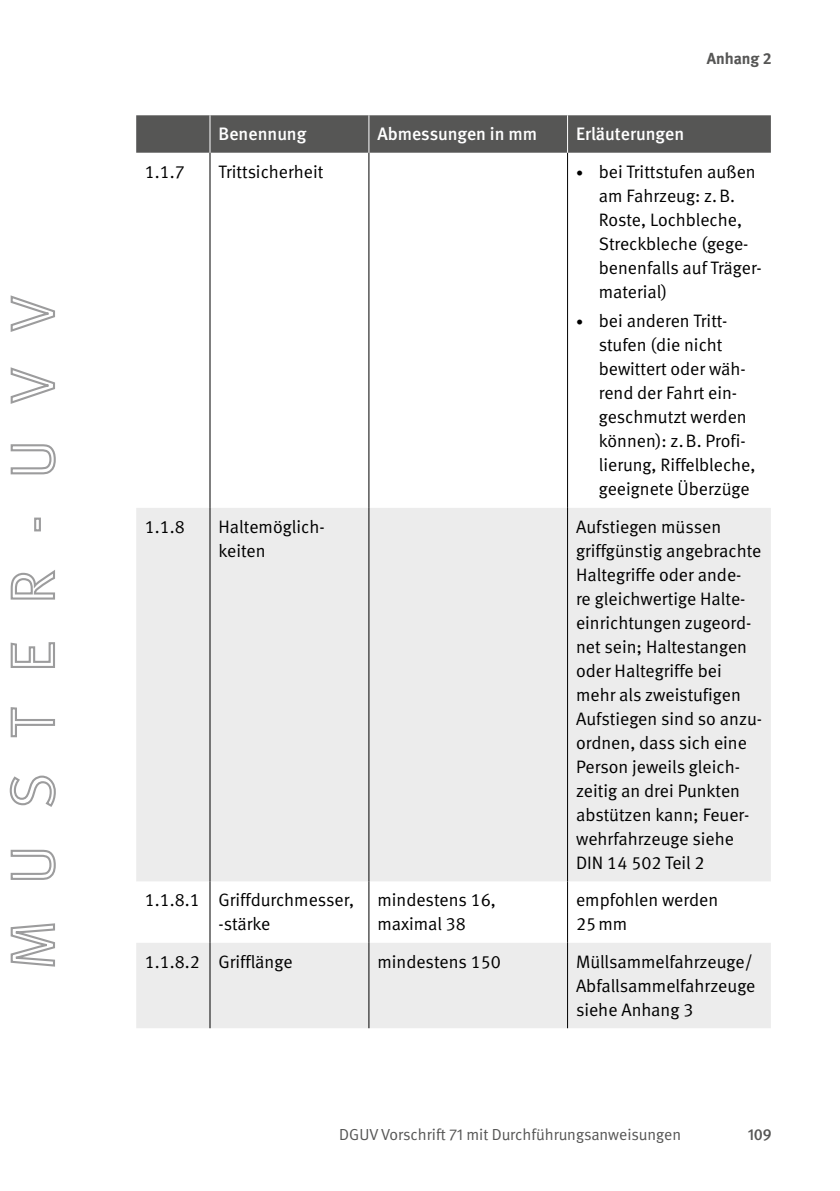
<style>
.page{position:relative;width:840px;height:1191px;background:#fff}
.page>*{position:absolute;margin:0;border:0;box-sizing:border-box;transform-origin:0 0}
.Tabellen_und_Graphen_TI{font:18px/24px "DGUV Meta";color:#000}
.t1{font:500 18px "DGUV Meta";color:#fff}
.t2{font:16px "DGUV Meta";color:#565655}
.t3{font:700 16px "DGUV Meta";color:#565655}
.t4{font:500 16px "DGUV Meta";color:#565655}
.s1{font-size:14px}
</style>
<div class="page">
<div style="left:136px;top:115px;width:634px;height:38px;background:#565655"></div>
<svg style="left:136px;top:508px;width:634px;height:520px;background:#ededed"></svg>
<hr style="left:209px;top:153px;width:1px;height:355px;background:#000">
<hr style="left:368px;top:153px;width:1px;height:355px;background:#000">
<hr style="left:566px;top:153px;width:1px;height:355px;background:#000">
<hr style="left:209px;top:508px;width:1px;height:373px;background:#000">
<hr style="left:368px;top:508px;width:1px;height:373px;background:#000">
<hr style="left:566px;top:508px;width:1px;height:373px;background:#000">
<hr style="left:209px;top:881px;width:1px;height:61px;background:#000">
<hr style="left:368px;top:881px;width:1px;height:61px;background:#000">
<hr style="left:566px;top:881px;width:1px;height:61px;background:#000">
<hr style="left:209px;top:942px;width:1px;height:86px;background:#000">
<hr style="left:368px;top:942px;width:1px;height:86px;background:#000">
<hr style="left:566px;top:942px;width:1px;height:86px;background:#000">
<hr style="left:209px;top:115px;width:1px;height:38px;background:#fff">
<hr style="left:368px;top:115px;width:1px;height:38px;background:#fff">
<hr style="left:566px;top:115px;width:1px;height:38px;background:#fff">
<svg style="left:10px;top:923px;width:45px;height:44px"></svg>
<svg style="left:10px;top:849px;width:46px;height:31px"></svg>
<svg style="left:9px;top:775px;width:47px;height:32px"></svg>
<svg style="left:10px;top:707px;width:45px;height:31px"></svg>
<svg style="left:10px;top:642px;width:45px;height:26px"></svg>
<svg style="left:10px;top:570px;width:45px;height:30px"></svg>
<div style="left:34px;top:517px;width:7px;height:14px;border:2px solid #9c9c9d"></div>
<svg style="left:10px;top:444px;width:46px;height:31px"></svg>
<svg style="left:10px;top:367px;width:45px;height:37px"></svg>
<svg style="left:10px;top:295px;width:45px;height:37px"></svg>
<p class="t1" style="left:218px;top:124px;width:89px">Benennung</p>
<p class="t1" style="left:377px;top:124px;width:161px">Abmessungen in mm</p>
<p class="t1" style="left:575px;top:124px;width:109px">Erläuterungen</p>
<p class="t3" style="left:706px;top:49px;width:66px">Anhang 2</p>
<p class="Tabellen_und_Graphen_TI" style="left:145px;top:160px;width:42px">1.1.7</p>
<p class="Tabellen_und_Graphen_TI" style="left:218px;top:160px;width:106px">Trittsicherheit</p>
<p class="Tabellen_und_Graphen_TI" style="left:598px;top:160px;width:164px;text-indent:-23px"><span class="s1">•</span> bei Trittstufen außen am Fahrzeug: z.B.<br>Roste, Lochbleche,<br>Streckbleche (gege&shy;benenfalls auf Träger&shy;material)</p>
<p class="Tabellen_und_Graphen_TI" style="left:598px;top:309px;width:158px;text-indent:-23px"><span class="s1">•</span> bei anderen Tritt&shy;stufen (die nicht bewittert oder wäh&shy;rend der Fahrt ein&shy;geschmutzt werden können): z.B. Profi&shy;lierung, Riffelbleche, geeignete Überzüge</p>
<p class="Tabellen_und_Graphen_TI" style="left:145px;top:515px;width:42px">1.1.8</p>
<p class="Tabellen_und_Graphen_TI" style="left:218px;top:515px;width:108px">Haltemöglich&shy;keiten</p>
<p class="Tabellen_und_Graphen_TI" style="left:575px;top:515px;width:187px">Aufstiegen müssen griffgünstig angebrachte<br>Haltegriffe oder ande-<br>re gleichwertige Halte&shy;einrichtungen zugeord&shy;net sein; Haltestangen oder Haltegriffe bei mehr als zweistufigen<br>Aufstiegen sind so anzu&shy;ordnen, dass sich eine<br>Person jeweils gleich&shy;zeitig an drei Punkten abstützen kann; Feuer&shy;wehrfahrzeuge siehe<br>DIN 14 502 Teil 2</p>
<p class="Tabellen_und_Graphen_TI" style="left:145px;top:888px;width:57px">1.1.8.1</p>
<p class="Tabellen_und_Graphen_TI" style="left:218px;top:888px;width:137px">Griffdurchmesser, -stärke</p>
<p class="Tabellen_und_Graphen_TI" style="left:377px;top:888px;width:120px">mindestens 16, maximal 38</p>
<p class="Tabellen_und_Graphen_TI" style="left:575px;top:888px;width:144px">empfohlen werden<br>25mm</p>
<p class="Tabellen_und_Graphen_TI" style="left:145px;top:950px;width:57px">1.1.8.2</p>
<p class="Tabellen_und_Graphen_TI" style="left:218px;top:950px;width:75px">Grifflänge</p>
<p class="Tabellen_und_Graphen_TI" style="left:377px;top:950px;width:125px">mindestens 150</p>
<p class="Tabellen_und_Graphen_TI" style="left:575px;top:950px;width:181px">Müllsammelfahrzeuge/<br>Abfallsammelfahrzeuge siehe Anhang 3</p>
<p class="t2" style="left:339px;top:1124px;width:343px">DGUV Vorschrift 71 mit Durchführungsanweisungen</p>
<p class="t4" style="left:747px;top:1124px;width:26px">109</p>
</div>
